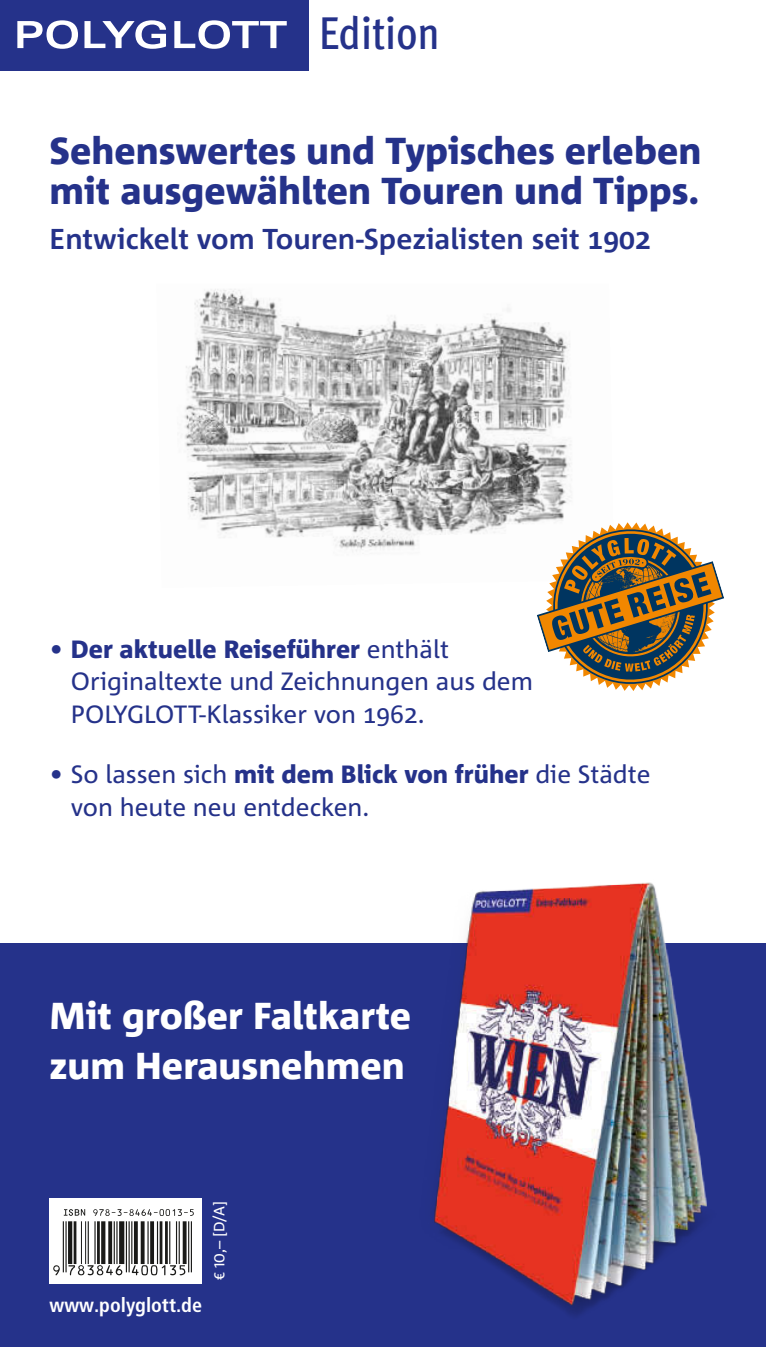
<style>
.page{position:relative;width:766px;height:1347px;background:#fff}
.page>*{position:absolute;margin:0;border:0;box-sizing:border-box;transform-origin:0 0}
.t1{font:500 condensed 46px "Meta Pro";color:#25328a}
.t2{font:800 37.5px/40px "Corpid E1 s";color:#25328a}
.t3{font:800 37.5px/50px "Corpid E1 s";color:#fff}
.t4{font:700 28.75px "Corpid E1 s";color:#25328a}
.t5{font:25px/32.5px "Corpid E1 s";color:#25328a}
.t6{font:700 condensed 20px "Frutiger LT Pro";color:#fff}
.t7{font:15px "Corpid E1 s";color:#fff}
.s1{font-weight:800}
</style>
<div class="page">
<div style="left:0;top:942px;width:765px;height:404px;background:#25328a"></div>
<div style="left:0;top:0;width:308px;height:70px;background:#25328a"></div>
<svg style="left:17px;top:20px;width:61px;height:29px"></svg>
<svg style="left:84px;top:20px;width:82px;height:29px"></svg>
<svg style="left:174px;top:20px;width:113px;height:29px"></svg>
<img style="left:184px;top:289px;width:387px;height:263px">
<div style="left:50px;top:1198px;width:152px;height:85px;background:#fff"></div>
<svg style="left:55px;top:1209px;width:138px;height:67px"></svg>
<hr style="left:63px;top:1221px;width:1px;height:51px;background:#1a1a18">
<hr style="left:65px;top:1221px;width:2px;height:51px;background:#1a1a18">
<hr style="left:68px;top:1221px;width:4px;height:42px;background:#1a1a18">
<hr style="left:74px;top:1221px;width:2px;height:42px;background:#1a1a18">
<hr style="left:81px;top:1221px;width:1px;height:42px;background:#1a1a18">
<hr style="left:85px;top:1221px;width:1px;height:42px;background:#1a1a18">
<hr style="left:88px;top:1221px;width:1px;height:42px;background:#1a1a18">
<hr style="left:94px;top:1221px;width:2px;height:42px;background:#1a1a18">
<hr style="left:97px;top:1221px;width:3px;height:42px;background:#1a1a18">
<svg style="left:101px;top:1221px;width:4px;height:42px"></svg>
<svg style="left:108px;top:1221px;width:4px;height:42px"></svg>
<hr style="left:114px;top:1221px;width:1px;height:42px;background:#1a1a18">
<hr style="left:116px;top:1221px;width:1px;height:42px;background:#1a1a18">
<div style="left:119px;top:1221px;width:5px;height:42px;background:#1a1a18"></div>
<hr style="left:126px;top:1221px;width:1px;height:51px;background:#1a1a18">
<hr style="left:128px;top:1221px;width:2px;height:51px;background:#1a1a18">
<hr style="left:131px;top:1221px;width:1px;height:42px;background:#1a1a18">
<svg style="left:134px;top:1221px;width:4px;height:42px"></svg>
<hr style="left:141px;top:1221px;width:3px;height:42px;background:#1a1a18">
<hr style="left:147px;top:1221px;width:1px;height:42px;background:#1a1a18">
<svg style="left:150px;top:1221px;width:4px;height:42px"></svg>
<hr style="left:157px;top:1221px;width:1px;height:42px;background:#1a1a18">
<hr style="left:159px;top:1221px;width:3px;height:42px;background:#1a1a18">
<hr style="left:165px;top:1221px;width:3px;height:42px;background:#1a1a18">
<hr style="left:169px;top:1221px;width:1px;height:42px;background:#1a1a18">
<hr style="left:176px;top:1221px;width:1px;height:42px;background:#1a1a18">
<hr style="left:178px;top:1221px;width:2px;height:42px;background:#1a1a18">
<hr style="left:183px;top:1221px;width:3px;height:42px;background:#1a1a18">
<hr style="left:188px;top:1221px;width:1px;height:51px;background:#1a1a18">
<hr style="left:191px;top:1221px;width:1px;height:51px;background:#1a1a18">
<svg style="left:64px;top:1209px;width:21px;height:6px"></svg>
<svg style="left:93px;top:1209px;width:101px;height:6px"></svg>
<svg style="left:53px;top:1265px;width:7px;height:10px"></svg>
<svg style="left:68px;top:1265px;width:54px;height:10px"></svg>
<svg style="left:132px;top:1265px;width:53px;height:10px"></svg>
<img style="left:390px;top:882px;width:341px;height:434px">
<svg style="left:536px;top:520px;width:188px;height:171px"></svg>
<h1 class="t1" style="left:319px;top:-2px;width:122px">Edition</h1>
<h2 class="t2" style="left:50px;top:130px;width:653px">Sehenswertes und Typisches erleben mit ausgewählten Touren und Tipps.</h2>
<p class="t4" style="left:50px;top:221px;width:602px">Entwickelt vom Touren-Spezialisten seit 1902</p>
<p class="t5" style="left:71px;top:632px;width:463px;text-indent:-21px">• <span class="s1">Der aktuelle Reiseführer</span> enthält<br>Originaltexte und Zeichnungen aus dem<br>POLYGLOTT-Klassiker von 1962.</p>
<p class="t5" style="left:71px;top:757px;width:581px;text-indent:-21px">• So lassen sich <span class="s1">mit dem Blick von früher</span> die Städte von heute neu entdecken.</p>
<h2 class="t3" style="left:50px;top:989px;width:363px">Mit großer Faltkarte zum Herausnehmen</h2>
<p class="t6" style="left:50px;top:1292px;width:154px">www.polyglott.de</p>
<p class="t7" style="left:210px;top:1280px;width:81px;rotate:-90deg">€ 10,– [D/A]</p>
</div>
